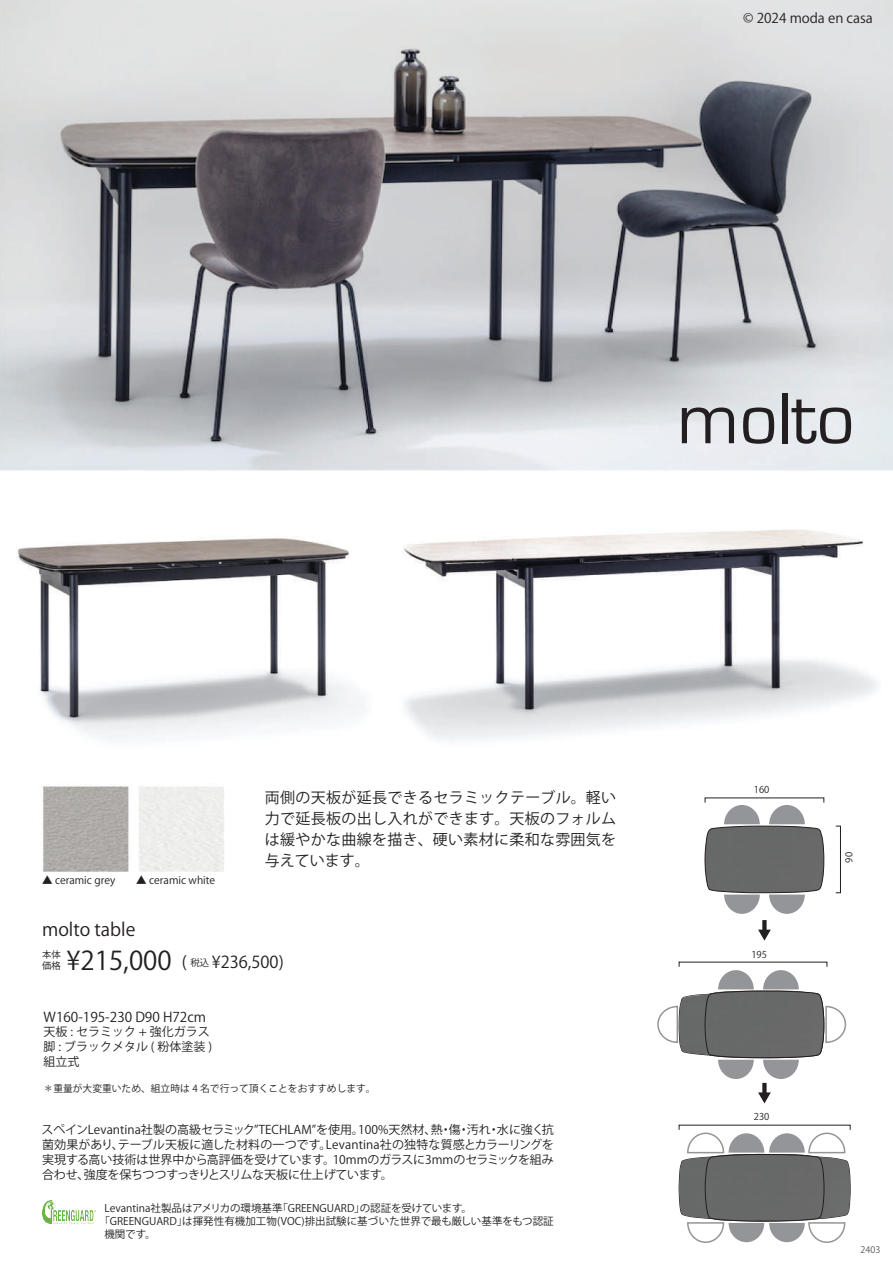
<style>
.page{position:relative;width:893px;height:1263px;background:#fff}
.page>*{position:absolute;margin:0;border:0;box-sizing:border-box;transform-origin:0 0}
.t1{font:75.3px "Eurostile";color:#231f20}
.t2{font:25.8px "Koz Go Pro";color:#231f20}
.t3{font:18px "Koz Go Pro";color:#231f20}
.t4{font:16.35px "Koz Go Pro";color:#231f20}
.t5{font:15px/21px "Koz Go Pro";letter-spacing:.02em;color:#231f20;text-align:justify}
.t6{font:13.5px "Koz Go Pro";color:#231f20}
.t7{font:12px/14.9px "Koz Go Pro";color:#231f20;text-align:justify}
.t8{font:10.5px "Koz Go Pro";color:#231f20}
.t9{font:9.75px "Koz Go Pro";color:#231f20}
.t10{font:9.45px/11.2px "Koz Go Pro";color:#231f20}
.t11{font:9px "Koz Go Pro";color:#57585a}
.s1{font-size:9.45px}
</style>
<div class="page">
<img style="left:0;top:0;width:893px;height:871px">
<img style="left:42px;top:1201px;width:53px;height:24px">
<svg style="left:705px;top:805px;width:119px;height:109px"></svg>
<div style="left:835px;top:826px;width:6px;height:67px;border:1px solid #231f20"></div>
<div style="left:762px;top:920px;width:5px;height:11px;background:#231f20"></div>
<svg style="left:758px;top:930px;width:13px;height:11px"></svg>
<div style="left:762px;top:1083px;width:5px;height:11px;background:#231f20"></div>
<svg style="left:758px;top:1092px;width:13px;height:11px"></svg>
<svg style="left:679px;top:1132px;width:171px;height:111px"></svg>
<svg style="left:657px;top:970px;width:190px;height:109px"></svg>
<p class="t6" style="left:743px;top:10px;width:131px">© 2024 moda en casa</p>
<h1 class="t1" style="left:677px;top:378px;width:179px">molto</h1>
<p class="t8" style="left:42px;top:873px;width:75px">▲ ceramic grey</p>
<p class="t8" style="left:136px;top:873px;width:81px">▲ ceramic white</p>
<h3 class="t3" style="left:42px;top:918px;width:95px">molto table</h3>
<p class="t5" style="left:265px;top:788px;width:353px">両側の天板が延長できるセラミックテーブル。軽い力で延長板の出し入れができます。天板のフォルムは緩やかな曲線を描き、硬い素材に柔和な雰囲気を与えています。</p>
<p class="t10" style="left:42px;top:949px;width:20px">本体価格</p>
<h3 class="t4" style="left:182px;top:951px;width:104px">( <span class="s1">税込</span> ¥236,500)</h3>
<h2 class="t2" style="left:66px;top:944px;width:107px">¥215,000</h2>
<p class="t6" style="left:44px;top:1009px;width:164px">W160-195-230 D90 H72cm</p>
<p class="t7" style="left:44px;top:1024px;width:170px;text-align:left">天板 : セラミック + 強化ガラス脚 : ブラックメタル ( 粉体塗装 )組立式</p>
<p class="t9" style="left:44px;top:1082px;width:333px">＊重量が大変重いため、組立時は 4 名で行って頂くことをおすすめします。</p>
<p class="t7" style="left:42px;top:1123px;width:514px">スペインLevantina社製の高級セラミック”TECHLAM”を使用。100%天然材、熱・傷・汚れ・水に強く抗菌効果があり、テーブル天板に適した材料の一つです。Levantina社の独特な質感とカラーリングを実現する高い技術は世界中から高評価を受けています。10mmのガラスに3mmのセラミックを組み合わせ、強度を保ちつつすっきりとスリムな天板に仕上げています。</p>
<p class="t8" style="left:104px;top:1201px;width:369px">Levantina社製品はアメリカの環境基準「GREENGUARD」の認証を受けています。</p>
<p class="t8" style="left:99px;top:1214px;width:456px">「GREENGUARD」は揮発性有機加工物(VOC)排出試験に基づいた世界で最も厳しい基準をもつ認証</p>
<p class="t8" style="left:104px;top:1227px;width:53px">機関です。</p>
<p class="t10" style="left:754px;top:784px;width:17px">160</p>
<p class="t10" style="left:751px;top:949px;width:17px">195</p>
<p class="t10" style="left:754px;top:1111px;width:17px">230</p>
<p class="t10" style="left:844px;top:862px;width:12px;rotate:-90deg">90</p>
<p class="t11" style="left:860px;top:1244px;width:21px">2403</p>
</div>
